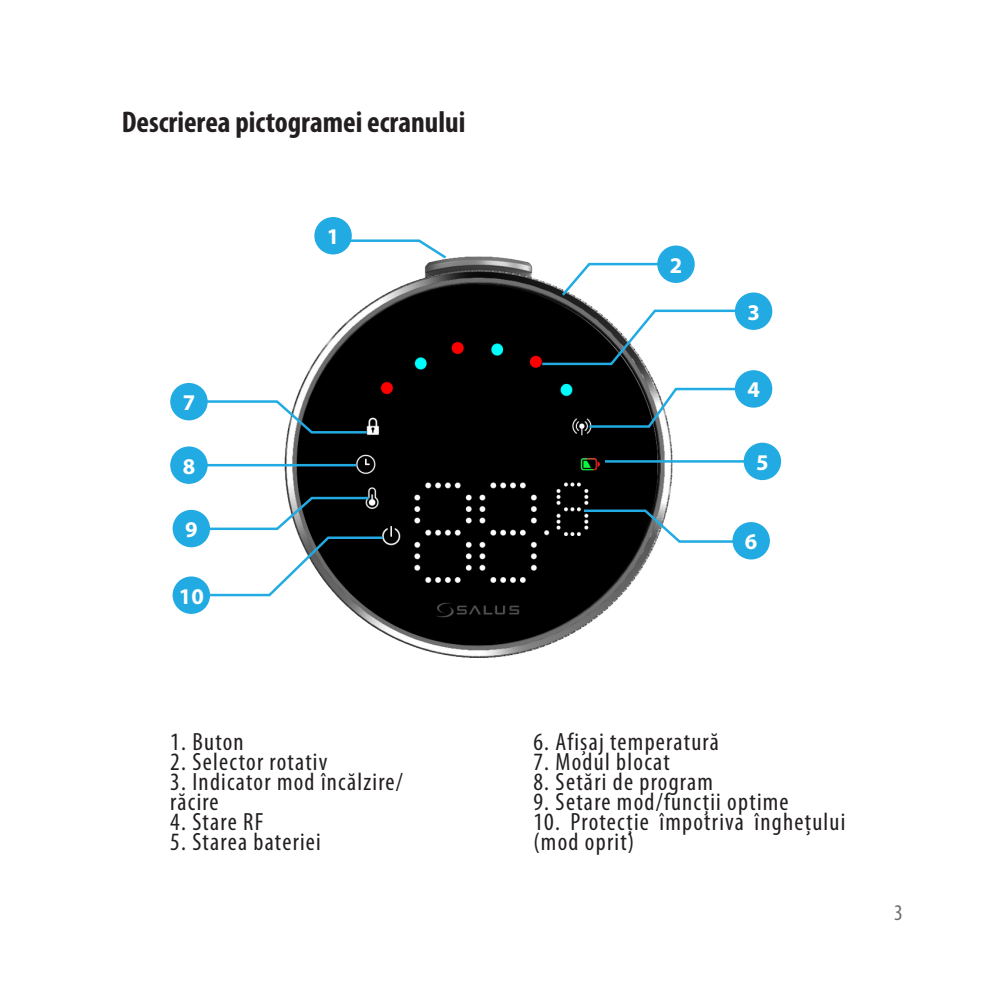
<style>
.page{position:relative;width:993px;height:993px;background:#fff}
.page>*{position:absolute;margin:0;border:0;box-sizing:border-box;transform-origin:0 0}
.t1{font:700 condensed 30px "Myriad Pro";color:#231f20}
.t2{font:condensed 25px/20px "Myriad Pro";letter-spacing:.05em;color:#231f20}
.t3{font:700 22.5px "Myriad Pro";color:#fff}
.t4{font:condensed 22.5px "Myriad Pro";color:#6c6d70}
</style>
<div class="page">
<img style="left:264px;top:246px;width:430px;height:411px">
<div style="left:734px;top:292px;width:38px;height:38px;background:#22abe2;border-radius:50%"></div>
<div style="left:170px;top:383px;width:37px;height:37px;background:#22abe2;border-radius:50%"></div>
<div style="left:657px;top:245px;width:37px;height:38px;background:#22abe2;border-radius:50%"></div>
<div style="left:314px;top:217px;width:38px;height:37px;background:#22abe2;border-radius:50%"></div>
<div style="left:734px;top:370px;width:38px;height:37px;background:#22abe2;border-radius:50%"></div>
<div style="left:170px;top:446px;width:37px;height:37px;background:#22abe2;border-radius:50%"></div>
<div style="left:743px;top:442px;width:37px;height:38px;background:#22abe2;border-radius:50%"></div>
<div style="left:172px;top:509px;width:38px;height:38px;background:#22abe2;border-radius:50%"></div>
<div style="left:732px;top:522px;width:37px;height:37px;background:#22abe2;border-radius:50%"></div>
<div style="left:172px;top:576px;width:38px;height:37px;background:#22abe2;border-radius:50%"></div>
<svg style="left:203px;top:399px;width:166px;height:35px"></svg>
<svg style="left:559px;top:261px;width:110px;height:37px"></svg>
<svg style="left:338px;top:238px;width:111px;height:23px"></svg>
<svg style="left:587px;top:386px;width:160px;height:43px"></svg>
<svg style="left:581px;top:508px;width:163px;height:36px"></svg>
<svg style="left:539px;top:308px;width:208px;height:58px"></svg>
<hr style="left:203px;top:464px;width:153px;height:2px;background:#22abe2">
<hr style="left:604px;top:460px;width:149px;height:2px;background:#22abe2">
<svg style="left:205px;top:495px;width:180px;height:102px"></svg>
<p class="t1" style="left:122px;top:104px;width:345px">Descrierea pictogramei ecranului</p>
<p class="t3" style="left:183px;top:388px;width:14px">7</p>
<p class="t3" style="left:327px;top:222px;width:14px">1</p>
<p class="t3" style="left:669px;top:250px;width:14px">2</p>
<p class="t3" style="left:747px;top:297px;width:14px">3</p>
<p class="t3" style="left:747px;top:375px;width:14px">4</p>
<p class="t3" style="left:183px;top:451px;width:14px">8</p>
<p class="t3" style="left:755px;top:447px;width:14px">5</p>
<p class="t3" style="left:185px;top:514px;width:14px">9</p>
<p class="t3" style="left:179px;top:581px;width:26px">10</p>
<p class="t3" style="left:744px;top:526px;width:14px">6</p>
<p class="t2" style="left:170px;top:731px;width:75px">1. Buton</p>
<p class="t2" style="left:170px;top:751px;width:159px">2. Selector rotativ</p>
<p class="t2" style="left:170px;top:771px;width:234px">3. Indicator mod încălzire/ răcire</p>
<p class="t2" style="left:170px;top:811px;width:94px">4. Stare RF</p>
<p class="t2" style="left:170px;top:831px;width:152px">5. Starea bateriei</p>
<p class="t2" style="left:533px;top:731px;width:187px">6. Afișaj temperatură</p>
<p class="t2" style="left:533px;top:751px;width:138px">7. Modul blocat</p>
<p class="t2" style="left:533px;top:771px;width:181px">8. Setări de program</p>
<p class="t2" style="left:533px;top:791px;width:257px">9. Setare mod/funcții optime</p>
<p class="t2" style="left:533px;top:811px;width:313px">10. Protecție împotriva înghețului (mod oprit)</p>
<p class="t4" style="left:893px;top:898px;width:10px">3</p>
</div>
